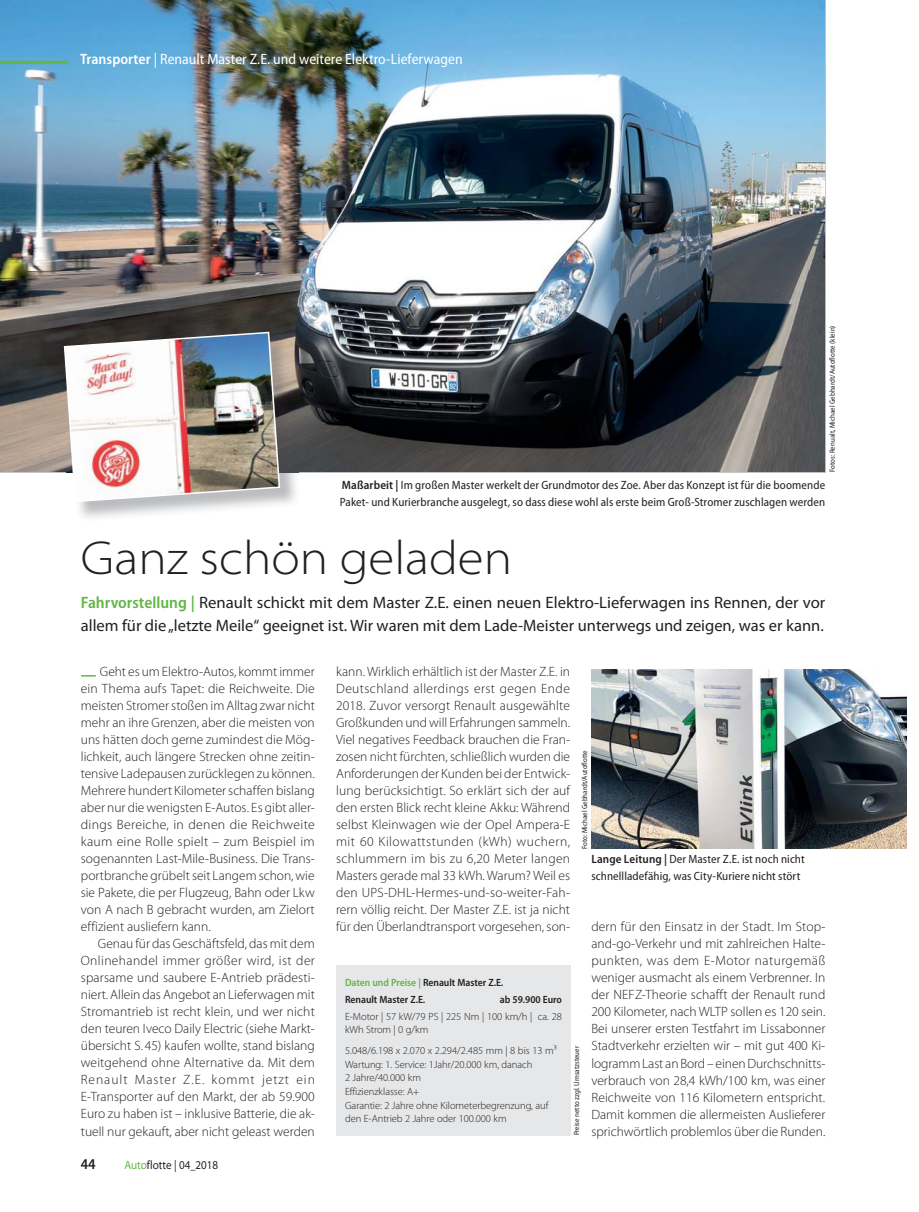
<style>
.page{position:relative;width:919px;height:1212px;background:#fff}
.page>*{position:absolute;margin:0;border:0;box-sizing:border-box;transform-origin:0 0}
.t1{font:300 semi-expanded 48px "Myriad Pro";color:#231f20}
.t2{font:16.5px/22.5px "Myriad Pro";color:#231f20}
.t3{font:semi-condensed 15px "Myriad Pro";color:#fff}
.t4{font:600 semi-condensed 15px "Myriad Pro";color:#231f20}
.t5{font:300 13.5px/17px "Myriad Pro";color:#231f20;text-align:justify}
.t6{font:semi-condensed 12px/17px "Myriad Pro";letter-spacing:.01em;color:#231f20}
.t7{font:semi-expanded 12px "Myriad Pro";color:#231f20;scale:.85 1}
.t8{font:300 10.5px/14.1px "Myriad Pro";letter-spacing:-.005em;color:#231f20}
.t9{font:600 semi-condensed 10.5px/17px "Myriad Pro";letter-spacing:-.005em;color:#231f20}
.t10{font:semi-condensed 7.5px "Myriad Pro";color:#231f20}
.s1{font-weight:600}
.s2{font-weight:600;font-stretch:semi-condensed;color:#61b645}
.s3{color:#61b645}
</style>
<div class="page">
<img style="left:0;top:0;width:825px;height:472px">
<div style="left:336px;top:965px;width:234px;height:170px;background:#e6e7e8"></div>
<img style="left:591px;top:670px;width:315px;height:178px">
<img style="left:79px;top:334px;width:220px;height:184px">
<img style="left:63px;top:331px;width:218px;height:172px">
<hr style="left:0;top:61px;width:68px;height:3px;background:#61b645">
<p class="t3" style="left:80px;top:53px;width:384px"><span class="s1">Transporter</span> | Renault Master Z.E. und weitere Elektro-Lieferwagen</p>
<p class="t10" style="left:829px;top:472px;width:148px;rotate:-90deg">Fotos: Renualt, Michael Gebhardt/Autoflotte (klein)</p>
<p class="t6" style="left:340px;top:478px;width:487px"><span class="s1">Maßarbeit |</span> Im großen Master werkelt der Grundmotor des Zoe. Aber das Konzept ist für die boomende<br>Paket- und Kurierbranche ausgelegt, so dass diese wohl als erste beim Groß-Stromer zuschlagen werden</p>
<h1 class="t1" style="left:81px;top:540px;width:433px">Ganz schön geladen</h1>
<p class="t2" style="left:81px;top:593px;width:746px"><span class="s2">Fahrvorstellung |</span> Renault schickt mit dem Master Z.E. einen neuen Elektro-Lieferwagen ins Rennen, der vor allem für die „letzte Meile“ geeignet ist. Wir waren mit dem Lade-Meister unterwegs und zeigen, was er kann.</p>
<p class="t5" style="left:81px;top:664px;width:235px;text-indent:19px">Geht es um Elektro-Autos, kommt immer ein Thema aufs Tapet: die Reichweite. Die meisten Stromer stoßen im Alltag zwar nicht mehr an ihre Grenzen, aber die meisten von uns hätten doch gerne zumindest die Mög&shy;lichkeit, auch längere Strecken ohne zeitin&shy;tensive Ladepausen zurücklegen zu können.<br>Mehrere hundert Kilometer schaffen bislang aber nur die wenigsten E-Autos. Es gibt aller&shy;dings Bereiche, in denen die Reichweite kaum eine Rolle spielt – zum Beispiel im sogenannten Last-Mile-Business. Die Trans&shy;portbranche grübelt seit Langem schon, wie sie Pakete, die per Flugzeug, Bahn oder Lkw von A nach B gebracht wurden, am Zielort effizient ausliefern kann.</p>
<p class="t5" style="left:81px;top:937px;width:235px;text-indent:17px">Genau für das Geschäftsfeld, das mit dem Onlinehandel immer größer wird, ist der sparsame und saubere E-Antrieb prädesti&shy;niert. Allein das Angebot an Lieferwagen mit Stromantrieb ist recht klein, und wer nicht den teuren Iveco Daily Electric (siehe Markt&shy;übersicht S. 45) kaufen wollte, stand bislang weitgehend ohne Alternative da. Mit dem Renault Master Z.E. kommt jetzt ein E-Transporter auf den Markt, der ab 59.900<br>Euro zu haben ist – inklusive Batterie, die ak&shy;tuell nur gekauft, aber nicht geleast werden</p>
<p class="t4" style="left:81px;top:1159px;width:16px">44</p>
<p class="t7" style="left:124px;top:1158px;width:112px"><span class="s3">Auto</span>flotte | 04_2018</p>
<p class="t5" style="left:336px;top:664px;width:236px">kann. Wirklich erhältlich ist der Master Z.E. in Deutschland allerdings erst gegen Ende 2018. Zuvor versorgt Renault ausgewählte Großkunden und will Erfahrungen sammeln.<br>Viel negatives Feedback brauchen die Fran&shy;zosen nicht fürchten, schließlich wurden die Anforderungen der Kunden bei der Entwick&shy;lung berücksichtigt. So erklärt sich der auf den ersten Blick recht kleine Akku: Während selbst Kleinwagen wie der Opel Ampera-E mit 60 Kilowattstunden (kWh) wuchern, schlummern im bis zu 6,20 Meter langen Masters gerade mal 33 kWh. Warum? Weil es den UPS-DHL-Hermes-und-so-weiter-Fah&shy;rern völlig reicht. Der Master Z.E. ist ja nicht für den Überlandtransport vorgesehen, son-</p>
<p class="t10" style="left:581px;top:849px;width:100px;rotate:-90deg">Foto: Michael Gebhardt/Autoflotte</p>
<p class="t6" style="left:591px;top:852px;width:215px"><span class="s1">Lange Leitung |</span> Der Master Z.E. ist noch nicht schnellladefähig, was City-Kuriere nicht stört</p>
<p class="t5" style="left:591px;top:920px;width:235px">dern für den Einsatz in der Stadt. Im Stop&shy;and-go-Verkehr und mit zahlreichen Halte&shy;punkten, was dem E-Motor naturgemäß weniger ausmacht als einem Verbrenner. In der NEFZ-Theorie schafft der Renault rund 200 Kilometer, nach WLTP sollen es 120 sein.<br>Bei unserer ersten Testfahrt im Lissabonner Stadtverkehr erzielten wir – mit gut 400 Ki&shy;logramm Last an Bord – einen Durchschnitts&shy;verbrauch von 28,4 kWh/100 km, was einer Reichweite von 116 Kilometern entspricht.<br>Damit kommen die allermeisten Auslieferer sprichwörtlich problemlos über die Runden.</p>
<p class="t9" style="left:345px;top:975px;width:160px"><span class="s3">Daten und Preise |</span> Renault Master Z.E.<br>Renault Master Z.E.</p>
<p class="t9" style="left:500px;top:992px;width:64px">ab 59.900 Euro</p>
<p class="t8" style="left:345px;top:1011px;width:218px;line-height:12.8px">E-Motor | 57 kW/79 PS | 225 Nm | 100 km/h | ca. 28 kWh Strom | 0 g/km</p>
<p class="t8" style="left:345px;top:1044px;width:213px">5.048/6.198 x 2.070 x 2.294/2.485 mm | 8 bis 13 m³<br>Wartung: 1. Service: 1Jahr/20.000 km, danach</p>
<p class="t8" style="left:345px;top:1071px;width:205px">2 Jahre/40.000 km<br>Effizienzklasse: A+<br>Garantie: 2 Jahre ohne Kilometerbegrenzung, auf</p>
<p class="t8" style="left:345px;top:1112px;width:163px">den E-Antrieb 2 Jahre oder 100.000 km</p>
<p class="t10" style="left:573px;top:1135px;width:91px;rotate:-90deg">Preise netto zzgl. Umsatzsteuer</p>
</div>
